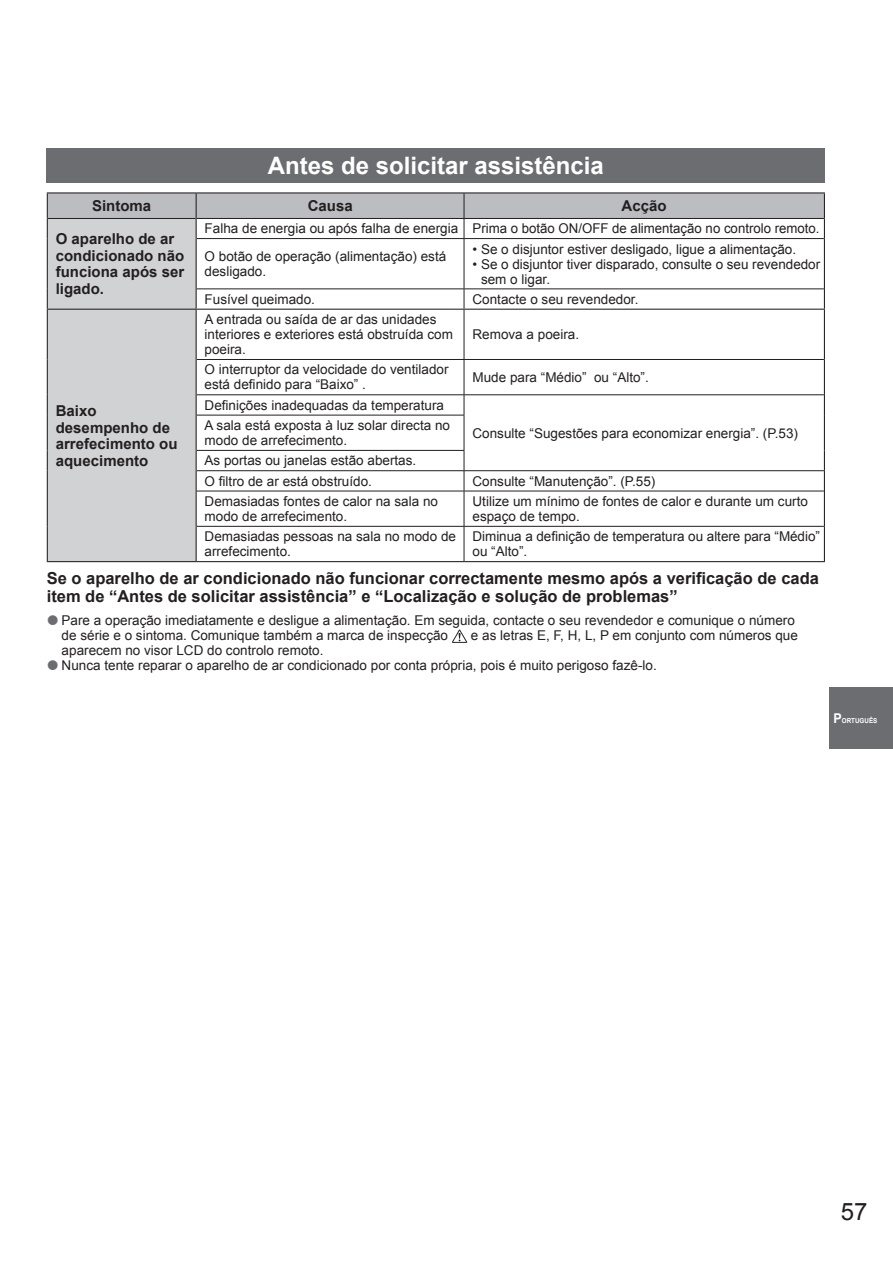
<style>
.page{position:relative;width:893px;height:1263px;background:#fff}
.page>*{position:absolute;margin:0;border:0;box-sizing:border-box;transform-origin:0 0}
.t1{font:700 24px "Arial";color:#fff}
.t2{font:24px "Arial";color:#231f20}
.t3{font:700 16.5px/18px "Arial";color:#231f20}
.t4{font:700 15px/16.5px "Arial";color:#231f20}
.t5{font:13.5px/15px "Arial";color:#231f20}
.t6{font:700 6.75px "Arial";color:#fff;scale:.93 1}
.s1{font-size:13.5px}
</style>
<div class="page">
<div style="left:829px;top:687px;width:64px;height:62px;background:#6c6d70"></div>
<div style="left:48px;top:239px;width:148px;height:322px;background:#d1d2d4"></div>
<hr style="left:464px;top:239px;width:1px;height:50px;background:#231f20">
<hr style="left:197px;top:289px;width:267px;height:1px;background:#231f20">
<hr style="left:464px;top:289px;width:360px;height:1px;background:#231f20">
<svg style="left:464px;top:289px;width:1px;height:20px"></svg>
<hr style="left:47px;top:310px;width:1px;height:49px;background:#231f20">
<hr style="left:47px;top:359px;width:1px;height:36px;background:#231f20">
<svg style="left:47px;top:395px;width:1px;height:20px"></svg>
<hr style="left:47px;top:415px;width:1px;height:35px;background:#231f20">
<svg style="left:47px;top:450px;width:1px;height:41px"></svg>
<hr style="left:47px;top:491px;width:1px;height:35px;background:#231f20">
<hr style="left:47px;top:526px;width:1px;height:35px;background:#231f20">
<hr style="left:824px;top:310px;width:1px;height:49px;background:#231f20">
<hr style="left:824px;top:359px;width:1px;height:36px;background:#231f20">
<svg style="left:824px;top:395px;width:1px;height:20px"></svg>
<hr style="left:824px;top:415px;width:1px;height:35px;background:#231f20">
<svg style="left:824px;top:450px;width:1px;height:41px"></svg>
<hr style="left:824px;top:491px;width:1px;height:35px;background:#231f20">
<hr style="left:824px;top:526px;width:1px;height:35px;background:#231f20">
<hr style="left:196px;top:561px;width:268px;height:1px;background:#231f20">
<hr style="left:464px;top:561px;width:361px;height:1px;background:#231f20">
<hr style="left:464px;top:310px;width:1px;height:49px;background:#231f20">
<hr style="left:197px;top:359px;width:267px;height:1px;background:#231f20">
<hr style="left:464px;top:359px;width:360px;height:1px;background:#231f20">
<hr style="left:464px;top:360px;width:1px;height:35px;background:#231f20">
<hr style="left:197px;top:394px;width:267px;height:1px;background:#231f20">
<hr style="left:464px;top:394px;width:360px;height:1px;background:#231f20">
<svg style="left:464px;top:395px;width:1px;height:20px"></svg>
<hr style="left:47px;top:561px;width:149px;height:1px;background:#231f20">
<hr style="left:197px;top:415px;width:267px;height:1px;background:#231f20">
<hr style="left:464px;top:415px;width:1px;height:35px;background:#231f20">
<hr style="left:197px;top:450px;width:267px;height:1px;background:#231f20">
<hr style="left:197px;top:470px;width:267px;height:1px;background:#231f20">
<hr style="left:464px;top:470px;width:360px;height:1px;background:#231f20">
<svg style="left:464px;top:451px;width:1px;height:40px"></svg>
<hr style="left:197px;top:491px;width:267px;height:1px;background:#231f20">
<hr style="left:464px;top:491px;width:360px;height:1px;background:#231f20">
<hr style="left:464px;top:491px;width:1px;height:35px;background:#231f20">
<hr style="left:197px;top:526px;width:267px;height:1px;background:#231f20">
<hr style="left:464px;top:526px;width:360px;height:1px;background:#231f20">
<hr style="left:464px;top:526px;width:1px;height:35px;background:#231f20">
<hr style="left:47px;top:239px;width:1px;height:50px;background:#231f20">
<svg style="left:47px;top:289px;width:1px;height:20px"></svg>
<hr style="left:47px;top:309px;width:149px;height:1px;background:#231f20">
<hr style="left:824px;top:239px;width:1px;height:50px;background:#231f20">
<svg style="left:824px;top:289px;width:1px;height:20px"></svg>
<hr style="left:196px;top:309px;width:268px;height:1px;background:#231f20">
<hr style="left:464px;top:309px;width:361px;height:1px;background:#231f20">
<hr style="left:196px;top:239px;width:1px;height:50px;background:#231f20">
<svg style="left:196px;top:289px;width:1px;height:20px"></svg>
<hr style="left:196px;top:310px;width:1px;height:49px;background:#231f20">
<hr style="left:196px;top:359px;width:1px;height:36px;background:#231f20">
<svg style="left:196px;top:395px;width:1px;height:20px"></svg>
<hr style="left:196px;top:415px;width:1px;height:35px;background:#231f20">
<svg style="left:196px;top:450px;width:1px;height:41px"></svg>
<hr style="left:196px;top:491px;width:1px;height:35px;background:#231f20">
<hr style="left:196px;top:526px;width:1px;height:35px;background:#231f20">
<hr style="left:47px;top:192px;width:149px;height:1px;background:#231f20">
<hr style="left:196px;top:192px;width:268px;height:1px;background:#231f20">
<hr style="left:464px;top:192px;width:361px;height:1px;background:#231f20">
<svg style="left:47px;top:193px;width:778px;height:46px"></svg>
<svg style="left:452px;top:630px;width:15px;height:13px"></svg>
<div style="left:47px;top:149px;width:778px;height:34px;background:#6c6d70"></div>
<h1 class="t1" style="left:268px;top:150px;width:338px">Antes de solicitar assistência</h1>
<p class="t4" style="left:92px;top:198px;width:61px">Sintoma</p>
<p class="t4" style="left:308px;top:198px;width:47px">Causa</p>
<p class="t4" style="left:622px;top:198px;width:47px">Acção</p>
<p class="t4" style="left:56px;top:231px;width:130px">O aparelho de ar condicionado não funciona após ser ligado.</p>
<p class="t5" style="left:205px;top:215px;width:616px;line-height:27.8px">Falha de energia ou após falha de energia Prima o botão ON/OFF de alimentação no controlo remoto.<br>O botão de operação (alimentação) está</p>
<p class="t5" style="left:473px;top:241px;width:325px">• Se o disjuntor estiver desligado, ligue a alimentação.</p>
<p class="t5" style="left:481px;top:256px;width:341px;text-indent:-9px">• Se o disjuntor tiver disparado, consulte o seu revendedor sem o ligar.</p>
<p class="t5" style="left:205px;top:264px;width:63px">desligado.</p>
<p class="t5" style="left:205px;top:292px;width:112px">Fusível queimado.</p>
<p class="t5" style="left:473px;top:292px;width:167px">Contacte o seu revendedor.</p>
<p class="t4" style="left:56px;top:403px;width:123px">Baixo desempenho de arrefecimento ou aquecimento</p>
<p class="t5" style="left:205px;top:312px;width:250px">A entrada ou saída de ar das unidades interiores e exteriores está obstruída com poeira.</p>
<p class="t5" style="left:473px;top:327px;width:108px">Remova a poeira.</p>
<p class="t5" style="left:205px;top:362px;width:245px">O interruptor da velocidade do ventilador está definido para “Baixo” .</p>
<p class="t5" style="left:473px;top:370px;width:178px">Mude para “Médio” ou “Alto”.</p>
<p class="t5" style="left:205px;top:398px;width:241px">Definições inadequadas da temperatura</p>
<p class="t5" style="left:473px;top:425px;width:327px">Consulte “Sugestões para economizar energia”. (P.53)</p>
<p class="t5" style="left:205px;top:418px;width:247px">A sala está exposta à luz solar directa no modo de arrefecimento.</p>
<p class="t5" style="left:205px;top:451px;width:213px;line-height:20.2px">As portas ou janelas estão abertas.<br>O filtro de ar está obstruído.</p>
<p class="t5" style="left:473px;top:474px;width:184px">Consulte “Manutenção”. (P.55)</p>
<p class="t5" style="left:205px;top:494px;width:235px">Demasiadas fontes de calor na sala no modo de arrefecimento.</p>
<p class="t5" style="left:473px;top:494px;width:337px">Utilize um mínimo de fontes de calor e durante um curto espaço de tempo.</p>
<p class="t5" style="left:205px;top:529px;width:253px">Demasiadas pessoas na sala no modo de arrefecimento.</p>
<p class="t5" style="left:473px;top:529px;width:349px">Diminua a definição de temperatura ou altere para “Médio” ou “Alto”.</p>
<p class="t3" style="left:47px;top:569px;width:774px">Se o aparelho de ar condicionado não funcionar correctamente mesmo após a verificação de cada item de “Antes de solicitar assistência” e “Localização e solução de problemas”</p>
<p class="t5" style="left:62px;top:612px;width:735px">Pare a operação imediatamente e desligue a alimentação. Em seguida, contacte o seu revendedor e comunique o número de série e o sintoma. Comunique também a marca de inspecção</p>
<p class="t5" style="left:471px;top:627px;width:328px">e as letras E, F, H, L, P em conjunto com números que</p>
<p class="t5" style="left:62px;top:642px;width:597px">aparecem no visor LCD do controlo remoto.<br>Nunca tente reparar o aparelho de ar condicionado por conta própria, pois é muito perigoso fazê-lo.</p>
<p class="t6" style="left:833px;top:716px;width:49px"><span class="s1">P</span>ORTUGUÊS</p>
<h1 class="t2" style="left:841px;top:1196px;width:28px">57</h1>
</div>
